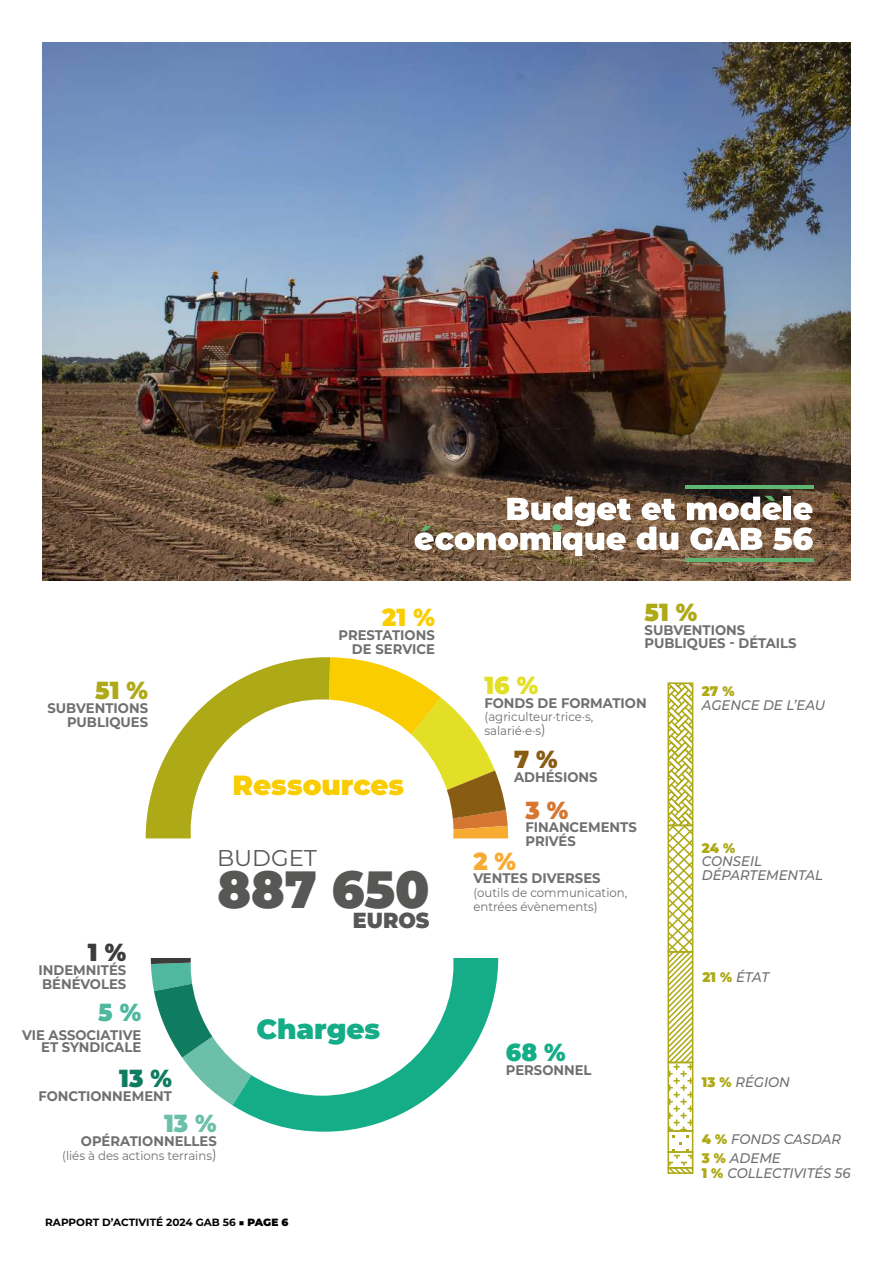
<style>
.page{position:relative;width:893px;height:1263px;background:#fff}
.page>*{position:absolute;margin:0;border:0;box-sizing:border-box;transform-origin:0 0}
.t1{font:900 52.35px "Montserrat";color:#575756;scale:.95 1}
.t2{font:900 27.75px "Montserrat";color:#facd00}
.t3{font:900 27.75px "Montserrat";color:#14ad88}
.t4{font:900 24.75px "Montserrat";color:#aea916;scale:.95 1}
.t5{font:900 24.75px "Montserrat";color:#facd00;scale:.95 1}
.t6{font:900 24.75px "Montserrat";color:#e3df27;scale:.95 1}
.t7{font:900 24.75px "Montserrat";color:#6cc0a9;scale:.95 1}
.t8{font:900 24.75px "Montserrat";color:#14ad88;scale:.95 1}
.t9{font:900 24.75px "Montserrat";color:#0f7b61;scale:.95 1}
.t10{font:900 24.75px "Montserrat";color:#f8ab33;scale:.95 1}
.t11{font:900 24.75px "Montserrat";color:#3c3c3b;scale:.95 1}
.t12{font:900 24.75px "Montserrat";color:#4fb89f;scale:.95 1}
.t13{font:900 24.75px "Montserrat";color:#895c13;scale:.95 1}
.t14{font:900 24.75px "Montserrat";color:#d57631;scale:.95 1}
.t15{font:22.8px "Montserrat";color:#575756}
.t16{font:900 21.75px "Montserrat";color:#575756;scale:.95 1}
.t17{font:700 13.95px/14px "Montserrat";color:#706f6f;text-align:right;scale:.95 1}
.t18{font:italic 500 13.95px/14px "Montserrat";color:#706f6f;scale:.95 1}
.t19{font:900 13.95px "Montserrat";color:#aea916;scale:.95 1}
.t20{font:12.3px/14px "Montserrat";color:#706f6f;scale:.95 1}
.t21{font:700 10.5px "Montserrat";color:#000}
.s1{font-size:13.95px}
.s2{font-weight:900}
.s3{font-weight:900;font-style:normal;color:#aea916}
</style>
<div class="page">
<svg style="left:146px;top:657px;width:362px;height:181px"></svg>
<svg style="left:151px;top:958px;width:81px;height:147px"></svg>
<svg style="left:232px;top:958px;width:266px;height:174px;fill:#14ad88"></svg>
<div style="left:191px;top:699px;width:262px;height:263px;background:#fff;border-radius:50%"></div>
<div style="left:191px;top:833px;width:262px;height:263px;background:#fff;border-radius:50%"></div>
<svg style="left:670px;top:683px;width:24px;height:490px"></svg>
<div style="left:667px;top:1167px;width:26px;height:7px;border:2px solid #aea916"></div>
<div style="left:667px;top:1151px;width:26px;height:17px;border:2px solid #aea916"></div>
<div style="left:667px;top:1130px;width:26px;height:23px;border:2px solid #aea916"></div>
<div style="left:667px;top:1062px;width:26px;height:70px;border:2px solid #aea916"></div>
<div style="left:667px;top:951px;width:26px;height:112px;border:2px solid #aea916"></div>
<div style="left:667px;top:825px;width:26px;height:128px;border:2px solid #aea916"></div>
<div style="left:667px;top:682px;width:26px;height:144px;border:2px solid #aea916"></div>
<img style="left:43px;top:43px;width:807px;height:537px">
<hr style="left:685px;top:485px;width:128px;height:3px;background:#5fb672">
<hr style="left:685px;top:559px;width:128px;height:3px;background:#5fb672">
<svg style="left:642px;top:499px;width:34px;height:21px"></svg>
<div style="left:784px;top:497px;width:7px;height:23px;background:#fff"></div>
<svg style="left:793px;top:502px;width:19px;height:18px"></svg>
<svg style="left:687px;top:496px;width:95px;height:24px"></svg>
<svg style="left:415px;top:497px;width:216px;height:59px"></svg>
<svg style="left:637px;top:526px;width:41px;height:24px"></svg>
<svg style="left:690px;top:527px;width:73px;height:23px"></svg>
<svg style="left:773px;top:527px;width:40px;height:23px"></svg>
<h3 class="t4" style="left:95px;top:672px;width:57px">51 %</h3>
<p class="t17" style="left:47px;top:701px;width:107px">SUBVENTIONS<br>PUBLIQUES</p>
<h3 class="t11" style="left:88px;top:934px;width:42px">1 %</h3>
<p class="t17" style="left:39px;top:962px;width:94px;text-align:left">INDEMNITÉS<br>BÉNÉVOLES</p>
<h3 class="t12" style="left:98px;top:994px;width:47px">5 %</h3>
<p class="t17" style="left:22px;top:1028px;width:127px;line-height:12.3px">VIE ASSOCIATIVE<br>ET SYNDICALE</p>
<h3 class="t9" style="left:119px;top:1060px;width:57px">13 %</h3>
<p class="t17" style="left:38px;top:1088px;width:142px">FONCTIONNEMENT</p>
<h3 class="t5" style="left:382px;top:599px;width:57px">21 %</h3>
<p class="t17" style="left:338px;top:628px;width:103px">PRESTATIONS<br>DE SERVICE</p>
<h2 class="t2" style="left:232px;top:764px;width:173px">Ressources</h2>
<h3 class="t15" style="left:217px;top:842px;width:101px">BUDGET</h3>
<h1 class="t1" style="left:217px;top:850px;width:225px">887 650</h1>
<h3 class="t16" style="left:353px;top:904px;width:82px">EUROS</h3>
<h2 class="t3" style="left:256px;top:1008px;width:125px">Charges</h2>
<h3 class="t7" style="left:164px;top:1104px;width:57px">13 %</h3>
<p class="t17" style="left:81px;top:1133px;width:144px">OPÉRATIONNELLES</p>
<p class="t20" style="left:62px;top:1148px;width:164px">(liés à des actions terrains<span class="s1">)</span></p>
<p class="t21" style="left:45px;top:1214px;width:245px">RAPPORT D’ACTIVITÉ 2024 GAB 56 <span class="s2">■ PAGE 6</span></p>
<h3 class="t4" style="left:645px;top:593px;width:57px">51 %</h3>
<p class="t17" style="left:645px;top:622px;width:161px;text-align:left">SUBVENTIONS<br>PUBLIQUES - DÉTAILS</p>
<h3 class="t6" style="left:484px;top:666px;width:58px">16 %</h3>
<p class="t17" style="left:484px;top:695px;width:172px">FONDS DE FORMATION</p>
<p class="t20" style="left:484px;top:710px;width:116px">(agriculteur·trice·s, salarié·e·s<span class="s1">)</span></p>
<h3 class="t13" style="left:514px;top:741px;width:47px">7 %</h3>
<p class="t17" style="left:514px;top:769px;width:89px">ADHÉSIONS</p>
<h3 class="t14" style="left:525px;top:791px;width:47px">3 %</h3>
<p class="t17" style="left:525px;top:820px;width:119px;text-align:left">FINANCEMENTS<br>PRIVÉS</p>
<h3 class="t10" style="left:473px;top:842px;width:47px">2 %</h3>
<p class="t17" style="left:473px;top:871px;width:135px">VENTES DIVERSES</p>
<p class="t20" style="left:473px;top:885px;width:164px">(outils de communication, entrées évènements)</p>
<h3 class="t8" style="left:506px;top:1034px;width:65px">68 %</h3>
<p class="t17" style="left:506px;top:1062px;width:92px">PERSONNEL</p>
<p class="t19" style="left:702px;top:680px;width:36px">27 %</p>
<p class="t18" style="left:702px;top:697px;width:131px">AGENCE DE L’EAU</p>
<p class="t19" style="left:702px;top:837px;width:37px">24 %</p>
<p class="t18" style="left:702px;top:854px;width:129px">CONSEIL<br>DÉPARTEMENTAL</p>
<p class="t18" style="left:703px;top:969px;width:72px"><span class="s3">21 %</span> ÉTAT</p>
<p class="t18" style="left:702px;top:1075px;width:94px"><span class="s3">13 %</span> RÉGION</p>
<p class="t18" style="left:702px;top:1131px;width:148px"><span class="s3">4 %</span> FONDS CASDAR</p>
<p class="t18" style="left:702px;top:1165px;width:158px"><span class="s3">1 %</span> COLLECTIVITÉS 56</p>
<p class="t18" style="left:702px;top:1150px;width:85px"><span class="s3">3 %</span> ADEME</p>
</div>
